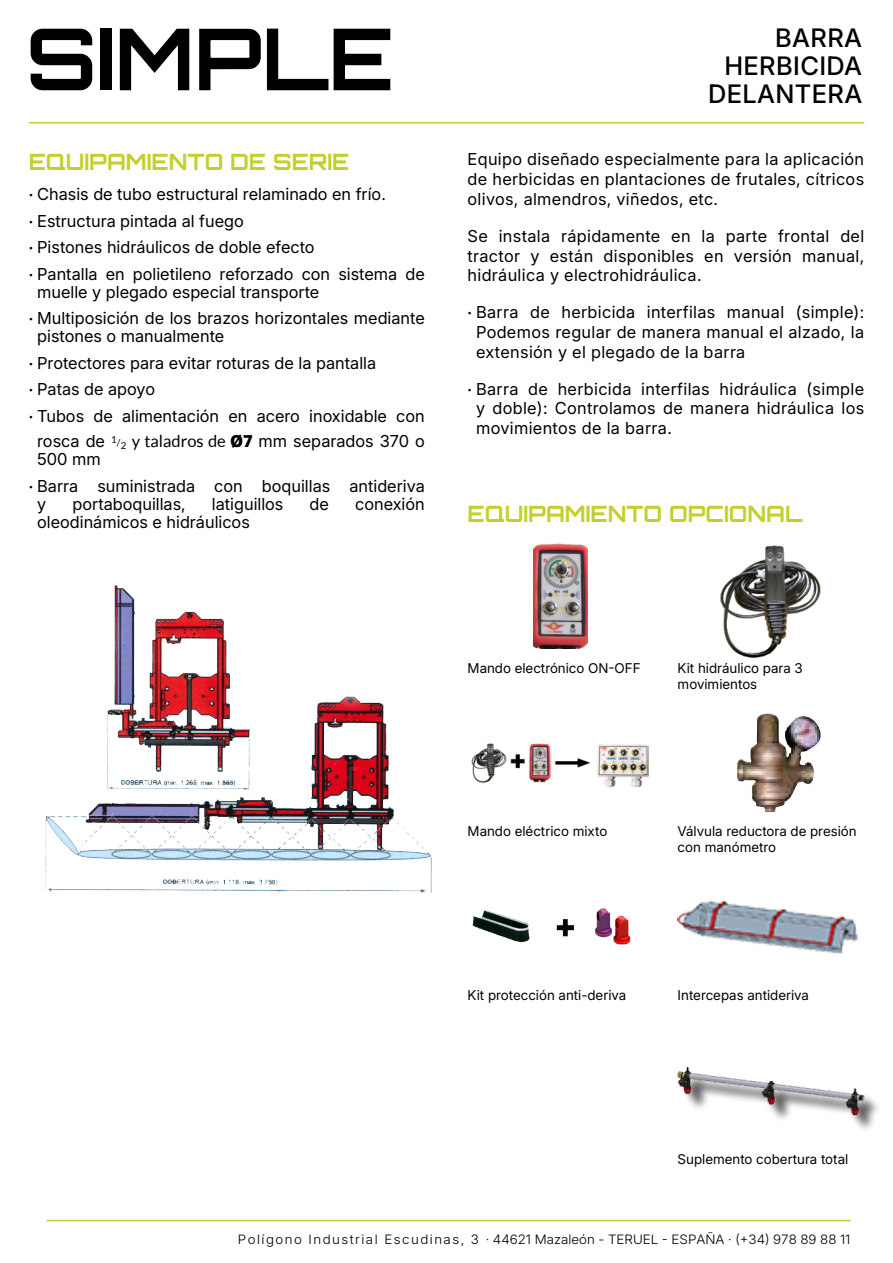
<style>
.page{position:relative;width:893px;height:1263px;background:#fff}
.page>*{position:absolute;margin:0;border:0;box-sizing:border-box;transform-origin:0 0}
.Titulo_Máquina_secundario{font:700 85.5px "Orbitron";color:#000}
.Subtitulo_secundario_2{font:500 25.5px "Inter 18 pt";letter-spacing:.015em;color:#000}
.Encabezado_opciones{font:700 22.5px "Orbitron";color:#c2d02b}
.Texto_contenido{font:16.5px/19.8px "Inter 18 pt";color:#000;text-align:justify}
.Cuadro_Texto{font:13.5px/16.2px "Inter 18 pt";color:#000}
.t1{font:300 12.9px "Inter 18 pt";color:#000;scale:1.04 1}
.s1{font-family:"Lato"}
.s2{font-family:"Lato";font-size:9.6px}
.s3{font-family:"Open Sans";font-weight:800}
</style>
<div class="page">
<hr style="left:29px;top:122px;width:835px;height:1px;background:#c2d02b">
<hr style="left:47px;top:1220px;width:803px;height:1px;background:#c2d02b">
<img style="left:533px;top:543px;width:55px;height:105px">
<img style="left:720px;top:545px;width:101px;height:113px">
<img style="left:471px;top:743px;width:178px;height:45px">
<img style="left:472px;top:908px;width:159px;height:37px">
<img style="left:737px;top:713px;width:84px;height:99px">
<img style="left:678px;top:900px;width:181px;height:54px">
<div style="left:681px;top:1070px;width:200px;height:63px;background:#231f20;opacity:.75"></div>
<img style="left:678px;top:1066px;width:186px;height:64px">
<img style="left:45px;top:585px;width:387px;height:308px">
<p class="Titulo_Máquina_secundario" style="left:26px;top:6px;width:369px">SIMPLE</p>
<p class="Subtitulo_secundario_2" style="left:775px;top:19px;width:88px">BARRA</p>
<p class="Subtitulo_secundario_2" style="left:724px;top:47px;width:139px">HERBICIDA</p>
<p class="Subtitulo_secundario_2" style="left:708px;top:74px;width:156px">DELANTERA</p>
<p class="Encabezado_opciones" style="left:29px;top:147px;width:322px">EQUIPAMIENTO DE SERIE</p>
<p class="Texto_contenido" style="left:468px;top:149px;width:398px">Equipo diseñado especialmente para la aplicación de herbicidas en plantaciones de frutales, cítricos olivos, almendros, viñedos, etc.</p>
<p class="Texto_contenido" style="left:468px;top:225px;width:398px">Se instala rápidamente en la parte frontal del tractor y están disponibles en versión manual, hidráulica y electrohidráulica.</p>
<p class="Texto_contenido" style="left:476px;top:302px;width:390px;text-indent:-9px"><span class="s1">·</span> Barra de herbicida interfilas manual (simple):<br>Podemos regular de manera manual el alzado, la extensión y el plegado de la barra</p>
<p class="Texto_contenido" style="left:476px;top:378px;width:390px;text-indent:-9px"><span class="s1">·</span> Barra de herbicida interfilas hidráulica (simple y doble): Controlamos de manera hidráulica los movimientos de la barra.</p>
<p class="Texto_contenido" style="left:29px;top:184px;width:359px"><span class="s1">·</span> Chasis de tubo estructural relaminado en frío.</p>
<p class="Texto_contenido" style="left:29px;top:210px;width:217px"><span class="s1">·</span> Estructura pintada al fuego</p>
<p class="Texto_contenido" style="left:29px;top:237px;width:287px"><span class="s1">·</span> Pistones hidráulicos de doble efecto</p>
<p class="Texto_contenido" style="left:37px;top:264px;width:389px;line-height:18px;text-indent:-9px"><span class="s1">·</span> Pantalla en polietileno reforzado con sistema de muelle y plegado especial transporte</p>
<p class="Texto_contenido" style="left:37px;top:309px;width:389px;line-height:18px;text-indent:-9px"><span class="s1">·</span> Multiposición de los brazos horizontales mediante pistones o manualmente</p>
<p class="Texto_contenido" style="left:29px;top:352px;width:349px"><span class="s1">·</span> Protectores para evitar roturas de la pantalla</p>
<p class="Texto_contenido" style="left:29px;top:379px;width:128px"><span class="s1">·</span> Patas de apoyo</p>
<p class="Texto_contenido" style="left:29px;top:402px;width:398px;line-height:25.5px;text-align:center"><span class="s1">·</span> Tubos de alimentación en acero inoxidable con rosca de <sup>1</sup><span class="s2">/</span><sub>2</sub> <span class="s1">y taladros de</span> <span class="s3">Ø7</span> mm separados 370 o</p>
<p class="Texto_contenido" style="left:37px;top:449px;width:65px">500 mm</p>
<p class="Texto_contenido" style="left:37px;top:476px;width:389px;line-height:18px;text-indent:-9px"><span class="s1">·</span> Barra suministrada con boquillas antideriva y</p>
<p class="Texto_contenido" style="left:72px;top:493px;width:115px">portaboquillas,</p>
<p class="Texto_contenido" style="left:212px;top:493px;width:73px">latiguillos</p>
<p class="Texto_contenido" style="left:310px;top:493px;width:21px">de</p>
<p class="Texto_contenido" style="left:355px;top:493px;width:71px">conexión</p>
<p class="Texto_contenido" style="left:37px;top:511px;width:214px">oleodinámicos e hidráulicos</p>
<p class="Encabezado_opciones" style="left:468px;top:500px;width:336px">EQUIPAMIENTO OPCIONAL</p>
<p class="Cuadro_Texto" style="left:468px;top:660px;width:175px">Mando electrónico ON-OFF</p>
<p class="Cuadro_Texto" style="left:678px;top:660px;width:127px">Kit hidráulico para 3 movimientos</p>
<p class="Cuadro_Texto" style="left:468px;top:822px;width:141px">Mando eléctrico mixto</p>
<p class="Cuadro_Texto" style="left:678px;top:822px;width:181px">Válvula reductora de presión con manómetro</p>
<p class="Cuadro_Texto" style="left:468px;top:986px;width:160px">Kit protección anti-deriva</p>
<p class="Cuadro_Texto" style="left:678px;top:986px;width:133px">Intercepas antideriva</p>
<p class="Cuadro_Texto" style="left:678px;top:1150px;width:172px">Suplemento cobertura total</p>
<p class="t1" style="left:238px;top:1230px;width:590px">Polígono Industrial Escudinas, 3 · 44621 Mazaleón - TERUEL - ESPAÑA · (+34) 978 89 88 11</p>
</div>
